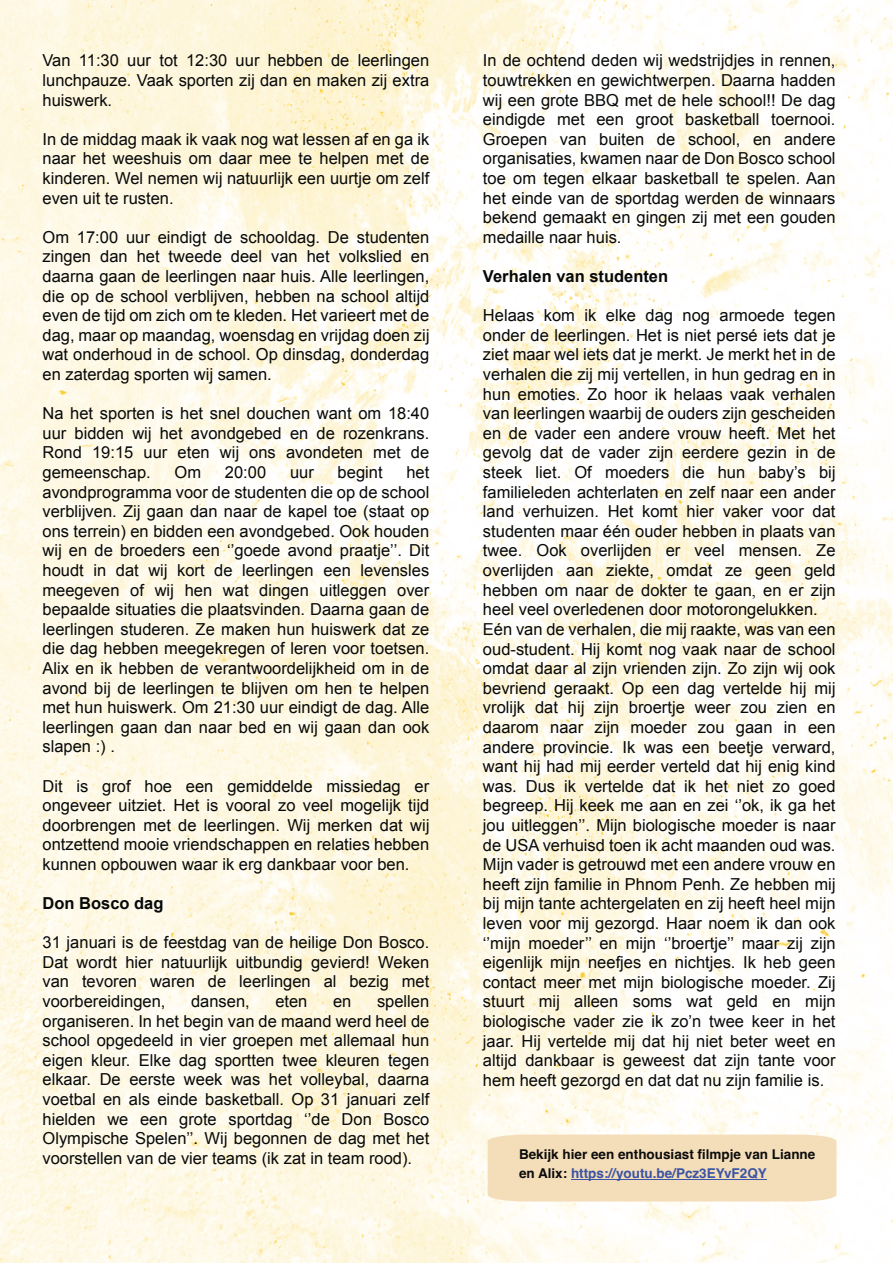
<style>
.page{position:relative;width:893px;height:1263px;background:#fff}
.page>*{position:absolute;margin:0;border:0;box-sizing:border-box;transform-origin:0 0}
.t1{font:16.5px/19.6px "Arial";color:#070909;text-align:justify}
.t2{font:700 16.5px "Arial";color:#070909}
.t3{font:700 13.5px/19px "Helvetica";color:#0c0c0c}
.s1{font-family:"Times New Roman"}
.s2{color:#3a53a4}
</style>
<div class="page">
<img style="left:0;top:0;width:893px;height:1263px">
<div style="left:488px;top:1134px;width:348px;height:67px;background:#f4ddb9"></div>
<hr style="left:571px;top:1179px;width:196px;height:1px;background:#3a53a4">
<p class="t1" style="left:43px;top:51px;width:388px">Van 11:30 uur tot 12:30 uur hebben de leerlingen lunchpauze. Vaak sporten zĳ dan en maken zĳ extra huiswerk.</p>
<p class="t1" style="left:43px;top:129px;width:388px">In de middag maak ik vaak nog wat lessen af en ga ik naar het weeshuis om daar mee te helpen met de kinderen. Wel nemen wĳ natuurlĳk een uurtje om zelf even uit te rusten.</p>
<p class="t1" style="left:43px;top:227px;width:388px">Om 17:00 uur eindigt de schooldag. De studenten zingen dan het tweede deel van het volkslied en daarna gaan de leerlingen naar huis. Alle leerlingen, die op de school verblĳven, hebben na school altĳd even de tĳd om zich om te kleden. Het varieert met de dag, maar op maandag, woensdag en vrĳdag doen zĳ wat onderhoud in de school. Op dinsdag, donderdag en zaterdag sporten wĳ samen.</p>
<p class="t1" style="left:43px;top:404px;width:388px">Na het sporten is het snel douchen want om 18:40 uur bidden wĳ het avondgebed en de rozenkrans.<br>Rond 19:15 uur eten wĳ ons avondeten met de gemeenschap.</p>
<p class="t1" style="left:175px;top:462px;width:28px">Om</p>
<p class="t1" style="left:225px;top:462px;width:43px">20:00</p>
<p class="t1" style="left:290px;top:462px;width:25px">uur</p>
<p class="t1" style="left:338px;top:462px;width:46px">begint</p>
<p class="t1" style="left:43px;top:462px;width:388px;text-indent:364px">het avondprogramma voor de studenten die op de school verblĳven. Zĳ gaan dan naar de kapel toe (staat op ons terrein) en bidden een avondgebed. Ook houden wĳ en de broeders een ‘’goede avond praatje’’. Dit houdt in dat wĳ kort de leerlingen een levensles meegeven of wĳ hen wat dingen uitleggen over bepaalde situaties die plaatsvinden. Daarna gaan de leerlingen studeren. Ze maken hun huiswerk dat ze die dag hebben meegekregen of leren voor toetsen.<br>Alix en ik hebben de verantwoordelĳkheid om in de avond bĳ de leerlingen te blĳven om hen te helpen met hun huiswerk. Om 21:30 uur eindigt de dag. Alle leerlingen gaan dan naar bed en wĳ gaan dan ook slapen :) .</p>
<p class="t1" style="left:43px;top:776px;width:388px">Dit is grof hoe een gemiddelde missiedag er ongeveer uitziet. Het is vooral zo veel mogelĳk tĳd doorbrengen met de leerlingen. Wĳ merken dat wĳ ontzettend mooie vriendschappen en relaties hebben kunnen opbouwen waar ik erg dankbaar voor ben.</p>
<p class="t2" style="left:43px;top:892px;width:123px">Don Bosco dag</p>
<p class="t1" style="left:43px;top:933px;width:388px">31 januari is de feestdag van de heilige Don Bosco.<br>Dat wordt hier natuurlĳk uitbundig gevierd! Weken van tevoren waren de leerlingen al bezig met voorbereidingen,</p>
<p class="t1" style="left:43px;top:992px;width:388px;text-indent:335px">spellen organiseren. In het begin van de maand werd heel de school opgedeeld in vier groepen met allemaal hun eigen kleur. Elke dag sportten twee kleuren tegen elkaar. De eerste week was het volleybal, daarna voetbal en als einde basketball. Op 31 januari zelf hielden we een grote sportdag ‘’de Don Bosco Olympische Spelen’’. Wĳ begonnen de dag met het voorstellen van de vier teams (ik zat in team rood).</p>
<p class="t1" style="left:191px;top:992px;width:60px">dansen,</p>
<p class="t1" style="left:275px;top:992px;width:34px">eten</p>
<p class="t1" style="left:333px;top:992px;width:20px">en</p>
<p class="t1" style="left:483px;top:51px;width:354px">In de ochtend deden wĳ wedstrĳdjes in rennen, touwtrekken en gewichtwerpen. Daarna hadden wĳ een grote BBQ met de hele school!! De dag eindigde met een groot basketball toernooi.<br>Groepen van buiten de school, en andere organisaties, kwamen naar de Don Bosco school toe om tegen elkaar basketball te spelen. Aan het einde van de sportdag werden de winnaars bekend gemaakt en gingen zĳ met een gouden medaille naar huis.</p>
<p class="t2" style="left:483px;top:265px;width:187px">Verhalen van studenten</p>
<p class="t1" style="left:483px;top:306px;width:354px;text-align:left">Helaas kom ik elke dag nog armoede tegen onder de leerlingen. Het is niet persé iets dat je ziet maar wel iets dat je merkt. Je merkt het in de verhalen die zĳ mĳ vertellen, in hun gedrag en in hun emoties. Zo hoor ik helaas vaak verhalen van leerlingen waarbĳ de ouders zĳn gescheiden en de vader een andere vrouw heeft. Met het gevolg dat de vader zĳn eerdere gezin in de steek liet. Of moeders die hun baby’s bĳ familieleden achterlaten en zelf naar een ander land verhuizen. Het komt hier vaker voor dat studenten maar één ouder hebben in plaats van twee. Ook overlĳden er veel mensen. Ze overlĳden aan ziekte, omdat ze geen geld hebben om naar de dokter te gaan<span class="s1">,</span> en er zĳn heel veel overledenen door motorongelukken.<br>Eén van de verhalen, die mĳ raakte, was van een oud-student. Hĳ komt nog vaak naar de school omdat daar al zĳn vrienden zĳn. Zo zĳn wĳ ook bevriend geraakt. Op een dag vertelde hĳ mĳ vrolĳk dat hĳ zĳn broertje weer zou zien en daarom naar zĳn moeder zou gaan in een andere provincie. Ik was een beetje verward, want hĳ had mĳ eerder verteld dat hĳ enig kind was. Dus ik vertelde dat ik het niet zo goed begreep. Hĳ keek me aan en zei ‘’ok, ik ga het jou uitleggen’’. Mĳn biologische moeder is naar de USA verhuisd toen ik acht maanden oud was.<br>Mĳn vader is getrouwd met een andere vrouw en heeft zĳn familie in Phnom Penh. Ze hebben mĳ bĳ mĳn tante achtergelaten en zĳ heeft heel mĳn leven voor mĳ gezorgd. Haar noem ik dan ook ‘’mĳn moeder’’ en mĳn ‘’broertje’’ maar zĳ zĳn eigenlĳk mĳn neefjes en nichtjes. Ik heb geen contact meer met mĳn biologische moeder. Zĳ stuurt mĳ alleen soms wat geld en mĳn biologische vader zie ik zo’n twee keer in het jaar. Hĳ vertelde mĳ dat hĳ niet beter weet en altĳd dankbaar is geweest dat zĳn tante voor hem heeft gezorgd en dat dat nu zĳn familie is.</p>
<p class="t3" style="left:519px;top:1146px;width:298px">Bekĳk hier een enthousiast 昀椀lmpje van Lianne en Alix: <span class="s2">https://youtu.be/Pcz3EYvF2QY</span></p>
</div>
